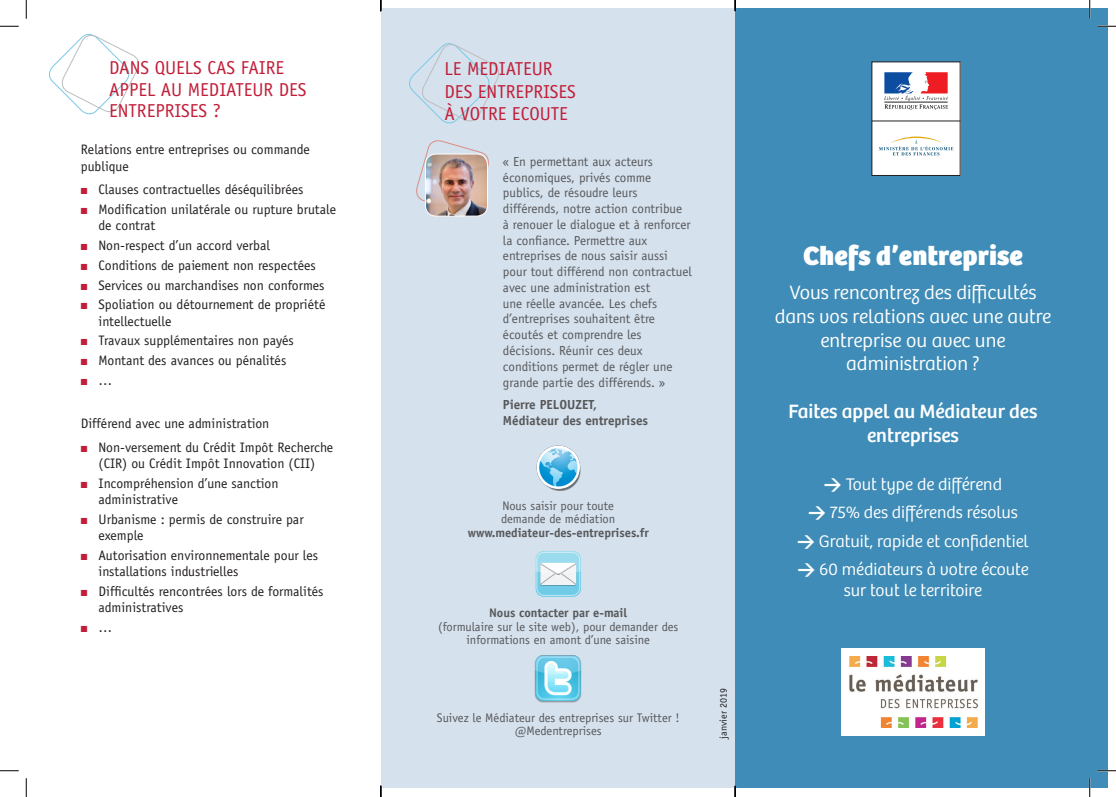
<style>
.page{position:relative;width:1116px;height:797px;background:#fff}
.page>*{position:absolute;margin:0;border:0;box-sizing:border-box;transform-origin:0 0}
.t1{font:800 27.5px "Bree";letter-spacing:.005em;color:#fff}
.t2{font:300 20px/23.8px "Bree";color:#fff;text-align:center}
.t3{font:20px/23.8px "Bree";color:#fff;text-align:center}
.Inter_bdc{font:18.75px/21.2px "Officina Sans LT";color:#c11f39}
.Intertitres{font:18.75px/22.5px "Officina Sans LT";color:#c11f39}
.t4{font:300 17.5px/21.2px "Bree";color:#fff;text-align:center}
.texte{font:13.75px/16.2px "Officina Sans LT";color:#231f20}
.t5{font:13.12px/15.8px "Officina Sans LT";color:#57585a}
.t6{font:700 13.12px/15.8px "Officina Sans LT";color:#57585a}
.t7{font:12.5px/13.8px "Officina Sans LT";color:#57585a}
.t8{font:700 12.5px "Officina Sans LT";color:#57585a}
.Liste_numéros{font:10px "Officina Sans LT";color:#231f20}
.s1{color:#c11f39}
.s2{font-family:"DIN";font-weight:700}
</style>
<div class="page">
<div style="left:381px;top:9px;width:354px;height:779px;background:#d5e1ed"></div>
<div style="left:735px;top:9px;width:372px;height:779px;background:#3e8cb7"></div>
<div style="left:872px;top:62px;width:88px;height:113px;background:#fff"></div>
<hr style="left:871px;top:121px;width:89px;height:1px;background:#231f20">
<svg style="left:879px;top:136px;width:74px;height:19px"></svg>
<svg style="left:884px;top:72px;width:64px;height:38px"></svg>
<div style="left:841px;top:648px;width:143px;height:87px;background:#fff"></div>
<img style="left:849px;top:656px;width:129px;height:71px">
<svg style="left:416px;top:140px;width:73px;height:70px"></svg>
<img style="left:425px;top:154px;width:62px;height:62px">
<div style="left:425px;top:154px;width:63px;height:62px;border:1px solid #fff;border-radius:11px"></div>
<svg style="left:409px;top:43px;width:90px;height:81px"></svg>
<img style="left:536px;top:445px;width:45px;height:45px">
<img style="left:534px;top:655px;width:48px;height:48px">
<svg style="left:535px;top:551px;width:46px;height:46px;background:#b3deeb"></svg>
<svg style="left:49px;top:33px;width:90px;height:82px"></svg>
<svg style="left:0;top:25px;width:19px;height:2px"></svg>
<svg style="left:1097px;top:25px;width:18px;height:2px"></svg>
<svg style="left:0;top:770px;width:19px;height:1px"></svg>
<svg style="left:1097px;top:770px;width:18px;height:1px"></svg>
<svg style="left:25px;top:0;width:2px;height:19px"></svg>
<svg style="left:25px;top:778px;width:2px;height:19px"></svg>
<svg style="left:1088px;top:0;width:2px;height:19px"></svg>
<svg style="left:1089px;top:778px;width:1px;height:19px"></svg>
<svg style="left:380px;top:785px;width:1px;height:12px"></svg>
<svg style="left:734px;top:0;width:2px;height:11px"></svg>
<svg style="left:734px;top:785px;width:2px;height:12px"></svg>
<p class="Inter_bdc" style="left:109px;top:57px;width:199px">DANS QUELS CAS FAIRE<br>APPEL AU MEDIATEUR DES<br>ENTREPRISES ?</p>
<p class="texte" style="left:81px;top:142px;width:230px">Relations entre entreprises ou commande publique</p>
<p class="texte" style="left:81px;top:181px;width:224px"><span class="s1">■</span> Clauses contractuelles déséquilibrées</p>
<p class="texte" style="left:99px;top:201px;width:239px;text-indent:-18px"><span class="s1">■</span> Modification unilatérale ou rupture brutale de contrat</p>
<p class="texte" style="left:81px;top:237px;width:191px"><span class="s1">■</span> Non-respect d’un accord verbal</p>
<p class="texte" style="left:81px;top:257px;width:237px"><span class="s1">■</span> Conditions de paiement non respectées</p>
<p class="texte" style="left:81px;top:277px;width:245px"><span class="s1">■</span> Services ou marchandises non conformes</p>
<p class="texte" style="left:99px;top:296px;width:228px;text-indent:-18px"><span class="s1">■</span> Spoliation ou détournement de propriété intellectuelle</p>
<p class="texte" style="left:81px;top:332px;width:215px"><span class="s1">■</span> Travaux supplémentaires non payés</p>
<p class="texte" style="left:81px;top:352px;width:207px"><span class="s1">■</span> Montant des avances ou pénalités</p>
<p class="texte" style="left:81px;top:372px;width:33px"><span class="s1">■</span> …</p>
<p class="texte" style="left:81px;top:415px;width:190px">Différend avec une administration</p>
<p class="texte" style="left:81px;top:439px;width:254px;text-align:center"><span class="s1">■</span> Non-versement du Crédit Impôt Recherche (CIR) ou Crédit Impôt Innovation (CII)</p>
<p class="texte" style="left:99px;top:475px;width:181px;text-indent:-18px"><span class="s1">■</span> Incompréhension d’une sanction administrative</p>
<p class="texte" style="left:99px;top:511px;width:207px;text-indent:-18px"><span class="s1">■</span> Urbanisme : permis de construire par exemple</p>
<p class="texte" style="left:99px;top:547px;width:221px;text-indent:-18px"><span class="s1">■</span> Autorisation environnementale pour les installations industrielles</p>
<p class="texte" style="left:99px;top:583px;width:226px;text-indent:-18px"><span class="s1">■</span> Difficultés rencontrées lors de formalités administratives</p>
<p class="texte" style="left:81px;top:619px;width:33px"><span class="s1">■</span> …</p>
<p class="Intertitres" style="left:444px;top:57px;width:133px">LE MEDIATEUR<br>DES ENTREPRISES<br>À VOTRE ECOUTE</p>
<p class="t5" style="left:503px;top:154px;width:190px">« En permettant aux acteurs économiques, privés comme publics, de résoudre leurs différends, notre action contribue<br>à renouer le dialogue et à renforcer la confiance. Permettre aux entreprises de nous saisir aussi pour tout différend non contractuel avec une administration est<br>une réelle avancée. Les chefs d’entreprises souhaitent être écoutés et comprendre les décisions. Réunir ces deux conditions permet de régler une grande partie des différends. »</p>
<p class="t6" style="left:503px;top:397px;width:147px">Pierre PELOUZET,<br>Médiateur des entreprises</p>
<p class="t7" style="left:501px;top:498px;width:116px">Nous saisir pour toute demande de médiation</p>
<p class="t8" style="left:467px;top:525px;width:183px">www.mediateur-des-entreprises.fr</p>
<p class="t8" style="left:489px;top:604px;width:139px">Nous contacter par e-mail</p>
<p class="t7" style="left:438px;top:619px;width:242px;text-align:center">(formulaire sur le site web), pour demander des informations en amont d’une saisine</p>
<p class="t7" style="left:437px;top:710px;width:244px">Suivez le Médiateur des entreprises sur Twitter !</p>
<p class="t7" style="left:515px;top:724px;width:88px">@Medentreprises</p>
<p class="Liste_numéros" style="left:717px;top:738px;width:52px;rotate:-90deg">janvier 2019</p>
<p class="t1" style="left:803px;top:238px;width:221px">Chefs d’entreprise</p>
<p class="t2" style="left:774px;top:281px;width:278px">Vous rencontrez des difficultés dans vos relations avec une autre entreprise ou avec une administration ?</p>
<p class="t3" style="left:788px;top:399px;width:250px">Faites appel au Médiateur des entreprises</p>
<p class="t4" style="left:824px;top:473px;width:180px"><span class="s2">&gt;</span> Tout type de différend</p>
<p class="t4" style="left:808px;top:502px;width:211px"><span class="s2">&gt;</span> 75% des différends résolus</p>
<p class="t4" style="left:797px;top:530px;width:233px"><span class="s2">&gt;</span> Gratuit, rapide et confidentiel</p>
<p class="t4" style="left:797px;top:558px;width:233px"><span class="s2">&gt;</span> 60 médiateurs à votre écoute sur tout le territoire</p>
</div>
